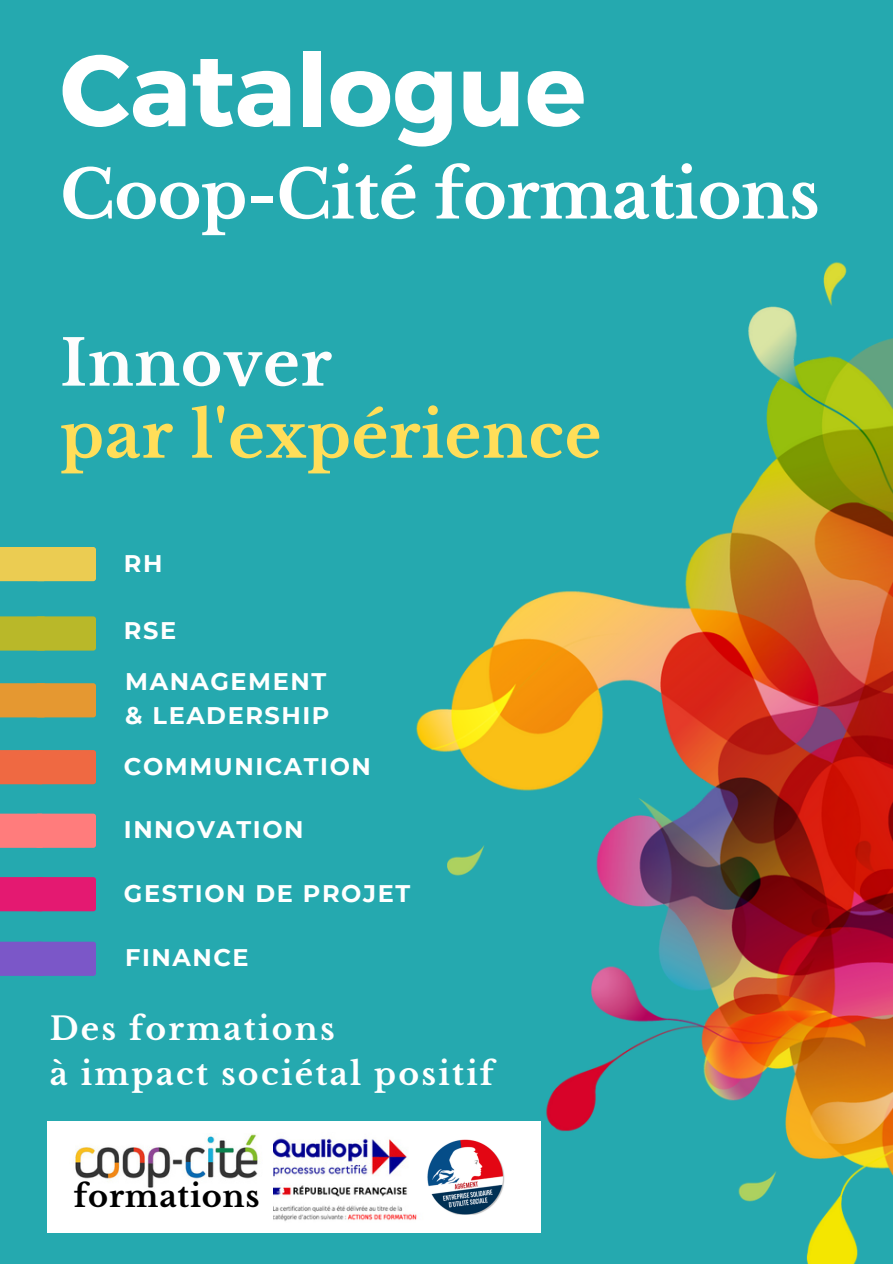
<style>
.page{position:relative;width:893px;height:1264px;background:#fff}
.page>*{position:absolute;margin:0;border:0;box-sizing:border-box;transform-origin:0 0}
.t1{font:700 101.1px "Montserrat";color:#fff}
.t2{font:700 66.6px "Libre Baskerville";letter-spacing:-.01em;color:#fff}
.t3{font:700 63px/72px "Libre Baskerville";letter-spacing:.01em;color:#ffde59}
.t4{font:700 31.5px/45px "Libre Baskerville";letter-spacing:.07em;color:#fff}
.t5{font:700 30.45px "Libre Baskerville";letter-spacing:.025em;color:#000}
.t6{font:700 24px "Montserrat";letter-spacing:.065em;color:#fff}
.s1{color:#fdfdfd}
</style>
<div class="page">
<div style="left:0;top:0;width:892px;height:1263px;background:#25a9af"></div>
<svg style="left:0;top:547px;width:36px;height:34px"></svg>
<div style="left:35px;top:616px;width:61px;height:34px;background:#b9b829;border-radius:3px"></div>
<div style="left:35px;top:683px;width:61px;height:34px;background:#e59831;border-radius:3px"></div>
<div style="left:35px;top:750px;width:61px;height:34px;background:#ef6942;border-radius:3px"></div>
<div style="left:35px;top:813px;width:61px;height:34px;background:#ff7c7c;border-radius:3px"></div>
<div style="left:48px;top:1121px;width:492px;height:111px;background:#fff"></div>
<img style="left:273px;top:1138px;width:121px;height:83px">
<img style="left:75px;top:1134px;width:183px;height:54px">
<img style="left:394px;top:262px;width:498px;height:1001px">
<div style="left:35px;top:547px;width:61px;height:34px;background:#ebcc52;border-radius:3px"></div>
<div style="left:0;top:616px;width:46px;height:34px;background:#b9b829"></div>
<div style="left:0;top:683px;width:46px;height:34px;background:#e59831"></div>
<svg style="left:0;top:750px;width:44px;height:34px"></svg>
<svg style="left:0;top:813px;width:44px;height:34px"></svg>
<div style="left:35px;top:877px;width:61px;height:34px;background:#e41971;border-radius:3px"></div>
<svg style="left:0;top:877px;width:44px;height:34px"></svg>
<div style="left:35px;top:941px;width:61px;height:34px;background:#7b57c8;border-radius:3px"></div>
<svg style="left:0;top:941px;width:44px;height:34px"></svg>
<h2 class="t1" style="left:60px;top:24px;width:527px">Catalogue</h2>
<h2 class="t2" style="left:60px;top:154px;width:761px">Coop-Cité formations</h2>
<h1 class="t3" style="left:60px;top:327px;width:543px"><span class="s1">Innover<br></span>par l'expérience</h1>
<p class="t6" style="left:124px;top:548px;width:40px">RH</p>
<p class="t6" style="left:124px;top:616px;width:54px">RSE</p>
<p class="t6" style="left:125px;top:667px;width:202px">MANAGEMENT</p>
<h2 class="t6" style="left:125px;top:701px;width:206px">&amp; LEADERSHIP</h2>
<p class="t6" style="left:124px;top:751px;width:248px">COMMUNICATION</p>
<p class="t6" style="left:124px;top:815px;width:181px">INNOVATION</p>
<p class="t6" style="left:124px;top:878px;width:288px">GESTION DE PROJET</p>
<p class="t6" style="left:125px;top:943px;width:125px">FINANCE</p>
<p class="t4" style="left:50px;top:1006px;width:445px">Des formations<br>à impact sociétal positif</p>
<p class="t5" style="left:74px;top:1177px;width:187px">formations</p>
</div>
